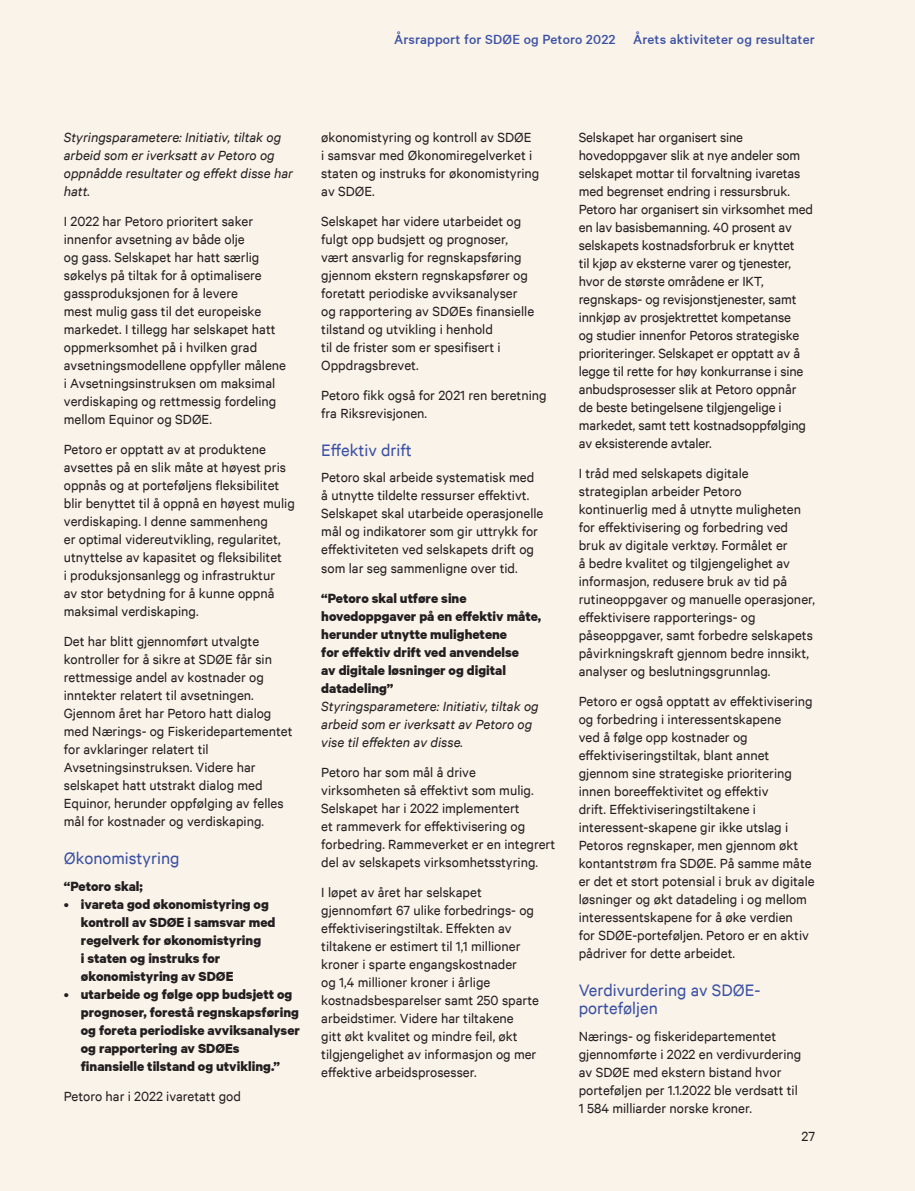
<style>
.page{position:relative;width:915px;height:1191px;background:#fff}
.page>*{position:absolute;margin:0;border:0;box-sizing:border-box;transform-origin:0 0}
.Subheadinger{font:18.75px/18px "Calibre";color:#3b51a3}
.Brødtekst{font:15px/18px "Calibre";color:#231f20}
.Brødtekst-2{font:700 15px/18px "Calibre";color:#231f20}
.Kursiv{font:italic 15px/18px "Calibre";color:#231f20}
.Brødtekst-3{font:italic 15px/18px "Calibre";color:#231f20}
.t1{font:500 15px "Calibre";letter-spacing:.01em;color:#3b51a3}
.s1{font-weight:400}
</style>
<div class="page">
<div style="left:0;top:0;width:914px;height:1191px;background:#faf3ea"></div>
<p class="t1" style="left:394px;top:30px;width:422px">Årsrapport for SDØE og Petoro 2022 Årets aktiviteter og resultater</p>
<p class="Kursiv" style="left:64px;top:127px;width:231px">Styringsparametere: Initiativ, tiltak og arbeid som er iverksatt av Petoro og oppnådde resultater og effekt disse har hatt.</p>
<p class="Brødtekst" style="left:64px;top:211px;width:224px">I 2022 har Petoro prioritert saker innenfor avsetning av både olje<br>og gass. Selskapet har hatt særlig søkelys på tiltak for å optimalisere gassproduksjonen for å levere<br>mest mulig gass til det europeiske markedet. I tillegg har selskapet hatt oppmerksomhet på i hvilken grad avsetningsmodellene oppfyller målene i Avsetningsinstruksen om maksimal verdiskaping og rettmessig fordeling mellom Equinor og SDØE.</p>
<p class="Brødtekst" style="left:64px;top:439px;width:232px">Petoro er opptatt av at produktene avsettes på en slik måte at høyest pris oppnås og at porteføljens fleksibilitet blir benyttet til å oppnå en høyest mulig verdiskaping. I denne sammenheng<br>er optimal videreutvikling, regularitet, utnyttelse av kapasitet og fleksibilitet<br>i produksjonsanlegg og infrastruktur<br>av stor betydning for å kunne oppnå maksimal verdiskaping.</p>
<p class="Brødtekst" style="left:64px;top:631px;width:230px">Det har blitt gjennomført utvalgte kontroller for å sikre at SDØE får sin rettmessige andel av kostnader og inntekter relatert til avsetningen.<br>Gjennom året har Petoro hatt dialog med Nærings- og Fiskeridepartementet for avklaringer relatert til Avsetningsinstruksen. Videre har selskapet hatt utstrakt dialog med Equinor, herunder oppfølging av felles mål for kostnader og verdiskaping.</p>
<p class="Subheadinger" style="left:64px;top:848px;width:117px">Økonomistyring</p>
<p class="Brødtekst-2" style="left:64px;top:876px;width:80px">“Petoro skal;</p>
<p class="Brødtekst-2" style="left:81px;top:894px;width:196px;text-indent:-17px"><span class="s1">•</span> ivareta god økonomistyring og kontroll av SDØE i samsvar med regelverk for økonomistyring<br>i staten og instruks for økonomistyring av SDØE</p>
<p class="Brødtekst-2" style="left:81px;top:984px;width:220px;text-indent:-17px"><span class="s1">•</span> utarbeide og følge opp budsjett og prognoser, forestå regnskapsføring og foreta periodiske avviksanalyser og rapportering av SDØEs finansielle tilstand og utvikling.”</p>
<p class="Brødtekst" style="left:64px;top:1086px;width:179px">Petoro har i 2022 ivaretatt god</p>
<p class="Brødtekst" style="left:321px;top:127px;width:219px">økonomistyring og kontroll av SDØE<br>i samsvar med Økonomiregelverket i staten og instruks for økonomistyring av SDØE.</p>
<p class="Brødtekst" style="left:321px;top:211px;width:214px">Selskapet har videre utarbeidet og fulgt opp budsjett og prognoser, vært ansvarlig for regnskapsføring gjennom ekstern regnskapsfører og foretatt periodiske avviksanalyser og rapportering av SDØEs finansielle tilstand og utvikling i henhold<br>til de frister som er spesifisert i Oppdragsbrevet.</p>
<p class="Brødtekst" style="left:321px;top:385px;width:227px">Petoro fikk også for 2021 ren beretning fra Riksrevisjonen.</p>
<p class="Subheadinger" style="left:321px;top:440px;width:92px">Effektiv drift</p>
<p class="Brødtekst" style="left:321px;top:468px;width:223px">Petoro skal arbeide systematisk med å utnytte tildelte ressurser effektivt.<br>Selskapet skal utarbeide operasjonelle mål og indikatorer som gir uttrykk for effektiviteten ved selskapets drift og som lar seg sammenligne over tid.</p>
<p class="Brødtekst-2" style="left:321px;top:588px;width:221px">“Petoro skal utføre sine hovedoppgaver på en effektiv måte, herunder utnytte mulighetene<br>for effektiv drift ved anvendelse<br>av digitale løsninger og digital datadeling”</p>
<p class="Brødtekst-3" style="left:321px;top:696px;width:219px">Styringsparametere: Initiativ, tiltak og arbeid som er iverksatt av Petoro og vise til effekten av disse.</p>
<p class="Brødtekst" style="left:321px;top:762px;width:235px">Petoro har som mål å drive virksomheten så effektivt som mulig.<br>Selskapet har i 2022 implementert<br>et rammeverk for effektivisering og forbedring. Rammeverket er en integrert del av selskapets virksomhetsstyring.</p>
<p class="Brødtekst" style="left:321px;top:882px;width:219px">I løpet av året har selskapet gjennomført 67 ulike forbedrings- og effektiviseringstiltak. Effekten av tiltakene er estimert til 1,1 millioner kroner i sparte engangskostnader<br>og 1,4 millioner kroner i årlige kostnadsbesparelser samt 250 sparte arbeidstimer. Videre har tiltakene<br>gitt økt kvalitet og mindre feil, økt tilgjengelighet av informasjon og mer effektive arbeidsprosesser.</p>
<p class="Brødtekst" style="left:578px;top:127px;width:236px">Selskapet har organisert sine hovedoppgaver slik at nye andeler som selskapet mottar til forvaltning ivaretas med begrenset endring i ressursbruk.<br>Petoro har organisert sin virksomhet med en lav basisbemanning. 40 prosent av selskapets kostnadsforbruk er knyttet<br>til kjøp av eksterne varer og tjenester, hvor de største områdene er IKT, regnskaps- og revisjonstjenester, samt innkjøp av prosjektrettet kompetanse<br>og studier innenfor Petoros strategiske prioriteringer. Selskapet er opptatt av å legge til rette for høy konkurranse i sine anbudsprosesser slik at Petoro oppnår de beste betingelsene tilgjengelige i markedet, samt tett kostnadsoppfølging av eksisterende avtaler.</p>
<p class="Brødtekst" style="left:578px;top:463px;width:237px">I tråd med selskapets digitale strategiplan arbeider Petoro<br>kontinuerlig med å utnytte muligheten for effektivisering og forbedring ved bruk av digitale verktøy. Formålet er<br>å bedre kvalitet og tilgjengelighet av informasjon, redusere bruk av tid på rutineoppgaver og manuelle operasjoner, effektivisere rapporterings- og påseoppgaver, samt forbedre selskapets påvirkningskraft gjennom bedre innsikt, analyser og beslutningsgrunnlag.</p>
<p class="Brødtekst" style="left:578px;top:691px;width:237px">Petoro er også opptatt av effektivisering og forbedring i interessentskapene<br>ved å følge opp kostnader og effektiviseringstiltak, blant annet gjennom sine strategiske prioritering innen boreeffektivitet og effektiv<br>drift. Effektiviseringstiltakene i interessent-skapene gir ikke utslag i Petoros regnskaper, men gjennom økt kontantstrøm fra SDØE. På samme måte er det et stort potensial i bruk av digitale løsninger og økt datadeling i og mellom interessentskapene for å øke verdien<br>for SDØE-porteføljen. Petoro er en aktiv pådriver for dette arbeidet.</p>
<p class="Subheadinger" style="left:578px;top:980px;width:183px">Verdivurdering av SDØE&shy;porteføljen</p>
<p class="Brødtekst" style="left:578px;top:1026px;width:224px">Nærings- og fiskeridepartementet gjennomførte i 2022 en verdivurdering av SDØE med ekstern bistand hvor porteføljen per 1.1.2022 ble verdsatt til 1 584 milliarder norske kroner.</p>
<p class="Brødtekst" style="left:801px;top:1127px;width:15px">27</p>
</div>
